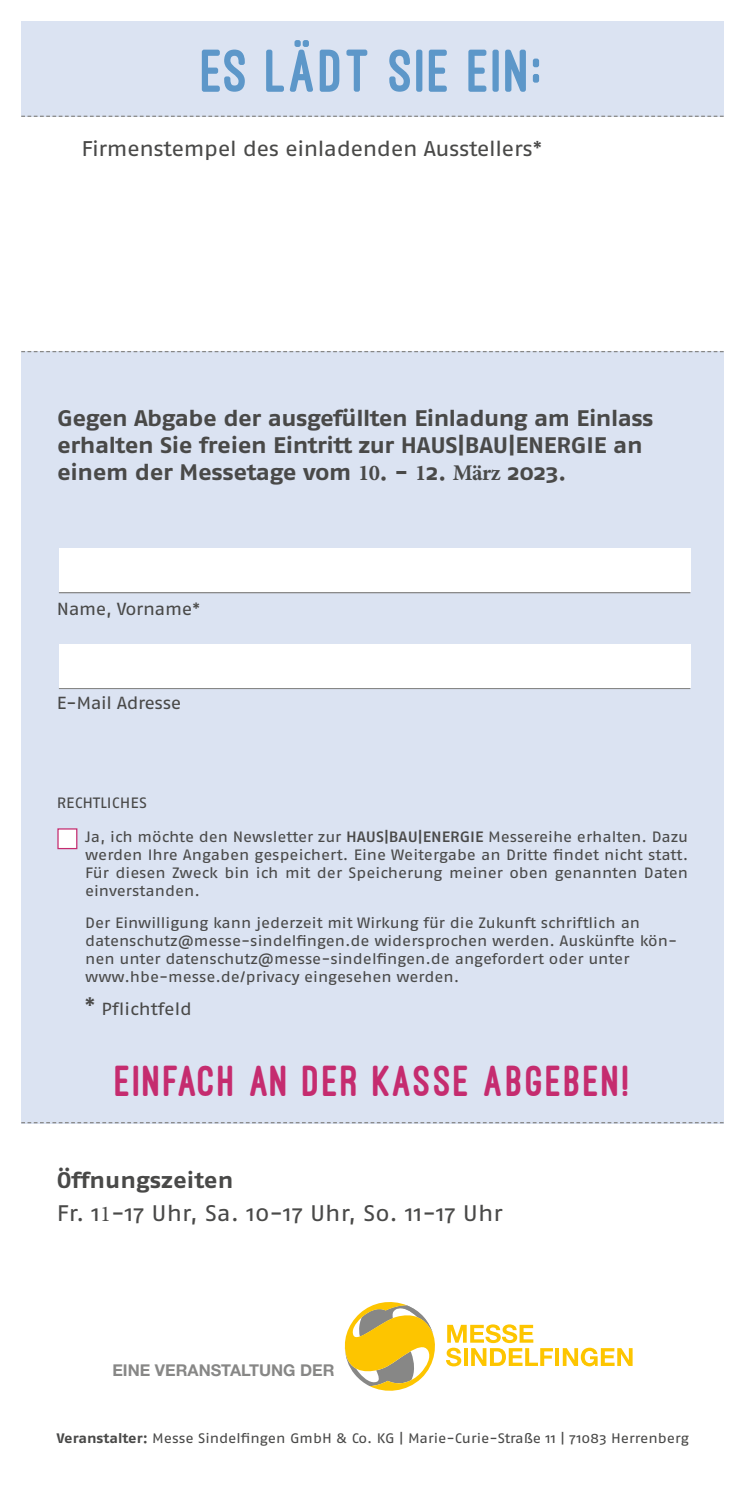
<style>
.page{position:relative;width:745px;height:1489px;background:#fff}
.page>*{position:absolute;margin:0;border:0;box-sizing:border-box;transform-origin:0 0}
.t1{font:800 62.5px "Ostrich Sans";letter-spacing:.035em;color:#5d97c9}
.t2{font:800 45px "Ostrich Sans";letter-spacing:.05em;color:#c52c6f}
.t3{font:700 22.5px/27px "Fago Pro Extd";letter-spacing:-.02em;color:#494948}
.t4{font:22.5px/33.5px "Fago Pro Extd";color:#494948}
.t5{font:21.25px "Fago Pro Extd";letter-spacing:-.02em;color:#494948}
.t6{font:17.5px "Fago Pro Extd";letter-spacing:-.02em;color:#494948}
.t7{font:17.5px "Fago Pro Extd";color:#494948}
.t8{font:700 16.25px "Helvetica Neue LT Std";color:#878786}
.t9{font:15px/18px "Fago Pro Extd";letter-spacing:-.005em;color:#494948;text-align:justify}
.t10{font:13.75px "Fago Pro Extd";letter-spacing:-.005em;color:#494948}
.s1{font-family:"Minion Pro"}
.s2{font-family:"Fago Pro Extd Medi"}
.s3{font-size:25px}
.s4{font-weight:700}
</style>
<div class="page">
<div style="left:21px;top:21px;width:702px;height:1446px;background:#dbe3f2"></div>
<div style="left:21px;top:117px;width:702px;height:234px;background:#fff"></div>
<div style="left:21px;top:1123px;width:702px;height:344px;background:#fff"></div>
<svg style="left:21px;top:116px;width:702px;height:1px"></svg>
<svg style="left:21px;top:351px;width:702px;height:1px"></svg>
<hr style="left:59px;top:592px;width:631px;height:1px;background:#878786">
<hr style="left:59px;top:687px;width:631px;height:2px;background:#878786">
<div style="left:57px;top:828px;width:20px;height:21px;background:#fff;border:1px solid #c52c6f"></div>
<svg style="left:446px;top:1324px;width:106px;height:42px"></svg>
<hr style="left:555px;top:1347px;width:4px;height:18px;background:#fdc500">
<svg style="left:562px;top:1347px;width:70px;height:19px"></svg>
<svg style="left:344px;top:1302px;width:91px;height:88px"></svg>
<svg style="left:21px;top:1122px;width:702px;height:1px"></svg>
<div style="left:59px;top:548px;width:631px;height:44px;background:#fff"></div>
<div style="left:59px;top:644px;width:631px;height:44px;background:#fff"></div>
<h1 class="t1" style="left:202px;top:38px;width:342px">ES LÄDT SIE EIN:</h1>
<h3 class="t5" style="left:81px;top:135px;width:462px">Firmenstempel des einladenden Ausstellers*</h3>
<h3 class="t3" style="left:57px;top:404px;width:597px">Gegen Abgabe der ausgefüllten Einladung am Einlass erhalten Sie freien Eintritt zur HAUS|BAU|ENERGIE an einem der Messetage vom <span class="s1">10</span>. - <span class="s1">1</span>2. <span class="s1">März</span> 2023.</h3>
<p class="t6" style="left:57px;top:598px;width:145px">Name, Vorname*</p>
<p class="t6" style="left:57px;top:692px;width:126px">E-Mail Adresse</p>
<p class="t9" style="left:57px;top:793px;width:92px">RECHTLICHES</p>
<p class="t9" style="left:85px;top:827px;width:604px">Ja, ich möchte den Newsletter zur <span class="s2">HAUS|BAU|ENERGIE</span> Messereihe erhalten. Dazu werden Ihre Angaben gespeichert. Eine Weitergabe an Dritte findet nicht statt.<br>Für diesen Zweck bin ich mit der Speicherung meiner oben genannten Daten einverstanden.</p>
<p class="t9" style="left:85px;top:914px;width:593px;text-align:left">Der Einwilligung kann jederzeit mit Wirkung für die Zukunft schriftlich an datenschutz@messe-sindelfingen.de widersprochen werden. Auskünfte kön&shy;nen unter datenschutz@messe-sindelfingen.de angefordert oder unter www.hbe-messe.de/privacy eingesehen werden.</p>
<p class="t7" style="left:84px;top:998px;width:109px"><span class="s3">*</span> Pflichtfeld</p>
<h2 class="t2" style="left:115px;top:1056px;width:515px">EINFACH AN DER KASSE ABGEBEN!</h2>
<h3 class="t4" style="left:57px;top:1163px;width:447px"><span class="s4">Öffnungszeiten<br></span>Fr. 1<span class="s1">1</span>-17 Uhr, Sa. 10-17 Uhr, So. 11-17 Uhr</h3>
<p class="t8" style="left:112px;top:1359px;width:223px">EINE VERANSTALTUNG DER</p>
<p class="t10" style="left:57px;top:1429px;width:633px"><span class="s4">Veranstalter:</span> Messe Sindelfingen GmbH &amp; Co. KG | Marie-Curie-Straße 11 | 71083 Herrenberg</p>
</div>
